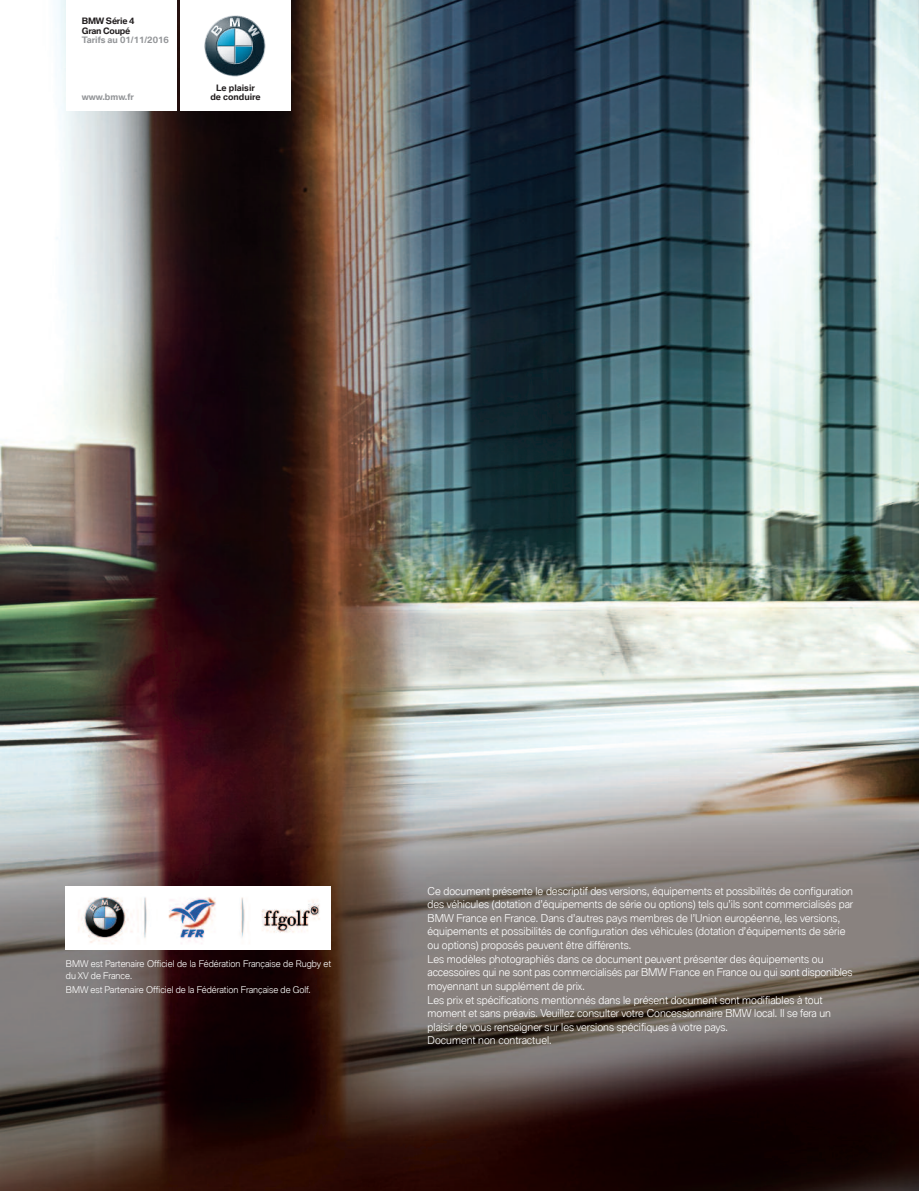
<style>
.page{position:relative;width:919px;height:1191px;background:#fff}
.page>*{position:absolute;margin:0;border:0;box-sizing:border-box;transform-origin:0 0}
.t1{font:300 10.5px/13.6px "BMW Type Global Pro";color:#fff}
.t2{font:300 9px/12px "BMW Type Global Pro";color:#fff}
.t3{font:700 8.55px/9.6px "BMW Type Global Pro";letter-spacing:-.01em;color:#231f20}
.t4{font:700 8.55px "BMW Type Global Pro";color:#939598}
</style>
<div class="page">
<img style="left:0;top:0;width:918px;height:1191px">
<div style="left:180px;top:0;width:111px;height:111px;background:#fff"></div>
<img style="left:204px;top:15px;width:61px;height:62px">
<div style="left:66px;top:0;width:110px;height:111px;background:#fff"></div>
<img style="left:66px;top:886px;width:265px;height:63px">
<p class="t3" style="left:82px;top:16px;width:54px">BMW Série 4<br>Gran Coupé</p>
<p class="t4" style="left:82px;top:35px;width:89px">Tarifs au 01/11/2016</p>
<p class="t4" style="left:82px;top:92px;width:54px">www.bmw.fr</p>
<p class="t3" style="left:210px;top:82px;width:52px;text-align:center">Le plaisir de conduire</p>
<p class="t2" style="left:66px;top:957px;width:267px">BMW est Partenaire Officiel de la Fédération Française de Rugby et du XV de France.</p>
<p class="t2" style="left:66px;top:983px;width:246px">BMW est Partenaire Officiel de la Fédération Française de Golf.</p>
<p class="t1" style="left:427px;top:884px;width:427px">Ce document présente le descriptif des versions, équipements et possibilités de configuration des véhicules (dotation d’équipements de série ou options) tels qu’ils sont commercialisés par BMW France en France. Dans d’autres pays membres de l’Union européenne, les versions, équipements et possibilités de configuration des véhicules (dotation d’équipements de série ou options) proposés peuvent être différents.<br>Les modèles photographiés dans ce document peuvent présenter des équipements ou accessoires qui ne sont pas commercialisés par BMW France en France ou qui sont disponibles moyennant un supplément de prix.<br>Les prix et spécifications mentionnés dans le présent document sont modifiables à tout moment et sans préavis. Veuillez consulter votre Concessionnaire BMW local. Il se fera un plaisir de vous renseigner sur les versions spécifiques à votre pays.<br>Document non contractuel.</p>
</div>
